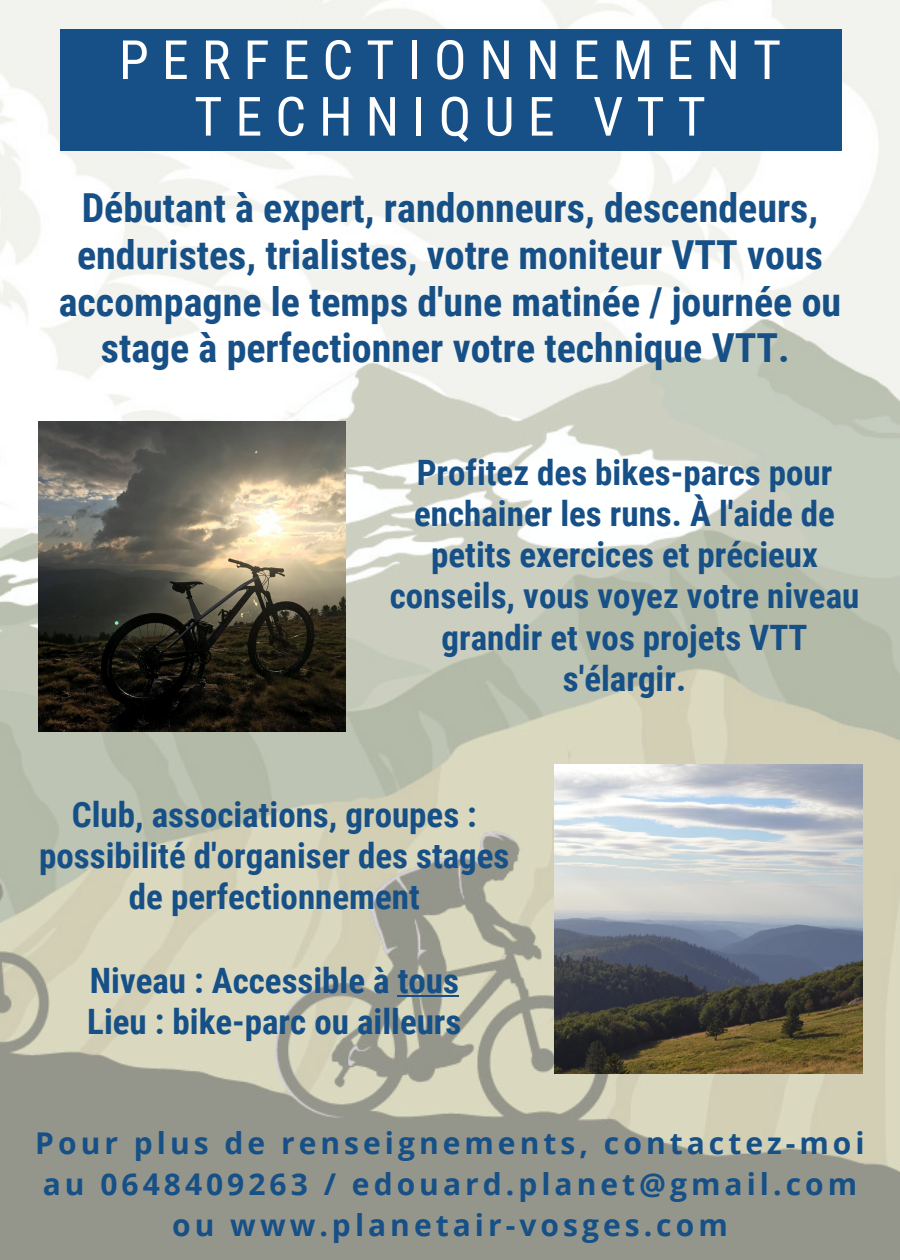
<style>
.page{position:relative;width:900px;height:1260px;background:#fff}
.page>*{position:absolute;margin:0;border:0;box-sizing:border-box;transform-origin:0 0}
.t1{font:54.25px/56.5px "Roboto Condensed";letter-spacing:.24em;color:#fff;text-align:center}
.t2{font:700 40px/47px "Roboto Condensed";color:#165086;text-align:center}
.t3{font:700 35px/41.2px "Roboto Condensed";color:#165086;text-align:center}
.t4{font:700 30px/41.2px "Open Sans";letter-spacing:.135em;color:#165086}
</style>
<div class="page">
<img style="left:0;top:0;width:900px;height:1260px">
<div style="left:60px;top:29px;width:782px;height:122px;background:#165086"></div>
<img style="left:38px;top:422px;width:308px;height:309px">
<hr style="left:398px;top:995px;width:61px;height:2px;background:#165086">
<img style="left:555px;top:764px;width:307px;height:310px">
<p class="t1" style="left:119px;top:32px;width:664px">PERFECTIONNEMENT<br>TECHNIQUE VTT</p>
<p class="t2" style="left:59px;top:185px;width:784px">Débutant à expert, randonneurs, descendeurs, enduristes, trialistes, votre moniteur VTT vous accompagne le temps d'une matinée / journée ou stage à perfectionner votre technique VTT.</p>
<p class="t3" style="left:390px;top:452px;width:471px">Profitez des bikes-parcs pour enchainer les runs. À l'aide de petits exercices et précieux conseils, vous voyez votre niveau grandir et vos projets VTT s'élargir.</p>
<p class="t3" style="left:39px;top:794px;width:472px">Club, associations, groupes : possibilité d'organiser des stages de perfectionnement</p>
<p class="t3" style="left:90px;top:960px;width:371px">Niveau : Accessible à tous</p>
<p class="t3" style="left:87px;top:1002px;width:376px">Lieu : bike-parc ou ailleurs</p>
<p class="t4" style="left:35px;top:1121px;width:831px">Pour plus de renseignements, contactez-moi au 0648409263 / edouard.planet@gmail.com</p>
<p class="t4" style="left:172px;top:1204px;width:557px">ou www.planetair-vosges.com</p>
</div>
